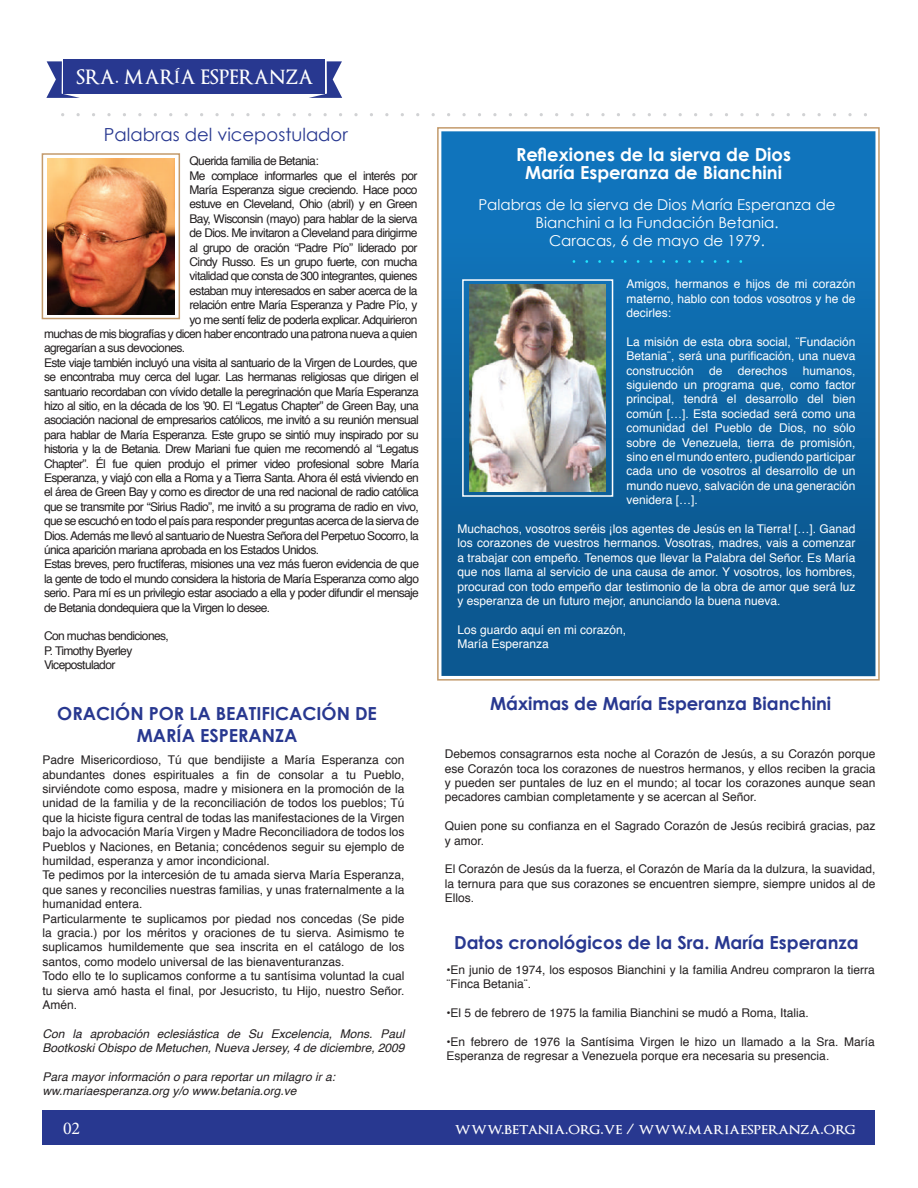
<style>
.page{position:relative;width:918px;height:1188px;background:#fff}
.page>*{position:absolute;margin:0;border:0;box-sizing:border-box;transform-origin:0 0}
.t1{font:600 19.5px "Optimus Princeps";color:#fff}
.t2{font:700 18px/21.6px "Century Gothic";color:#283890;text-align:center}
.t3{font:700 18px "Century Gothic";color:#fff}
.t4{font:18px "Century Gothic";color:#283890}
.t5{font:18px "Minion Pro";color:#fff}
.t6{font:600 16.5px "Optimus Princeps";color:#fff}
.t7{font:15px/18px "Century Gothic";color:#fff;text-align:center}
.t8{font:12px/14.4px "Helvetica";letter-spacing:-.05em;color:#231f20;text-align:justify}
.t9{font:12px/14.4px "Helvetica";color:#fff;text-align:justify}
.t10{font:12px/14.4px "Helvetica";color:#231f20}
.t11{font:italic 12px/14.4px "Helvetica";color:#231f20}
</style>
<div class="page">
<svg style="left:46px;top:61px;width:34px;height:37px"></svg>
<div style="left:63px;top:59px;width:262px;height:34px;background:#283890"></div>
<svg style="left:309px;top:61px;width:33px;height:37px"></svg>
<div style="left:441px;top:131px;width:434px;height:545px;background:linear-gradient(to bottom,#1179c1,#0c5488)"></div>
<div style="left:43px;top:1110px;width:832px;height:35px;background:#283890"></div>
<div style="left:437px;top:127px;width:443px;height:554px;border:2px solid #c39a6b"></div>
<div style="left:42px;top:153px;width:138px;height:166px;border:2px solid #c39a6b"></div>
<div style="left:462px;top:279px;width:151px;height:218px;border:2px solid #fff"></div>
<img style="left:470px;top:285px;width:135px;height:206px">
<img style="left:48px;top:159px;width:126px;height:155px">
<p class="t1" style="left:77px;top:67px;width:239px">SRA. MARÍA ESPERANZA</p>
<p class="t4" style="left:104px;top:124px;width:245px">Palabras del vicepostulador</p>
<p class="t8" style="left:190px;top:154px;width:131px">Querida familia de Betania:</p>
<p class="t8" style="left:190px;top:168px;width:229px">Me complace informarles que el interés por</p>
<p class="t8" style="left:190px;top:183px;width:229px">María Esperanza sigue creciendo. Hace poco</p>
<p class="t8" style="left:190px;top:197px;width:229px">estuve en Cleveland, Ohio (abril) y en Green</p>
<p class="t8" style="left:190px;top:212px;width:229px">Bay, Wisconsin (mayo) para hablar de la sierva</p>
<p class="t8" style="left:190px;top:226px;width:229px">de Dios. Me invitaron a Cleveland para dirigirme</p>
<p class="t8" style="left:190px;top:240px;width:229px">al grupo de oración “Padre Pío” liderado por</p>
<p class="t8" style="left:190px;top:255px;width:229px">Cindy Russo. Es un grupo fuerte, con mucha</p>
<p class="t8" style="left:190px;top:269px;width:229px">vitalidad que consta de 300 integrantes, quienes</p>
<p class="t8" style="left:190px;top:284px;width:229px">estaban muy interesados en saber acerca de la</p>
<p class="t8" style="left:190px;top:298px;width:229px">relación entre María Esperanza y Padre Pío, y</p>
<p class="t8" style="left:190px;top:312px;width:229px">yo me sentí feliz de poderla explicar. Adquirieron</p>
<p class="t8" style="left:44px;top:327px;width:375px">muchas de mis biografías y dicen haber encontrado una patrona nueva a quien</p>
<p class="t8" style="left:44px;top:341px;width:143px">agregarían a sus devociones.</p>
<p class="t8" style="left:44px;top:356px;width:376px;text-align:left">Este viaje también incluyó una visita al santuario de la Virgen de Lourdes, que se encontraba muy cerca del lugar. Las hermanas religiosas que dirigen el santuario recordaban con vívido detalle la peregrinación que María Esperanza hizo al sitio, en la década de los ’90. El “Legatus Chapter” de Green Bay, una asociación nacional de empresarios católicos, me invitó a su reunión mensual para hablar de María Esperanza. Este grupo se sintió muy inspirado por su historia y la de Betania. Drew Mariani fue quien me recomendó al “Legatus Chapter”. Él fue quien produjo el primer video profesional sobre María Esperanza, y viajó con ella a Roma y a Tierra Santa. Ahora él está viviendo en el área de Green Bay y como es director de una red nacional de radio católica que se transmite por “Sirius Radio”, me invitó a su programa de radio en vivo, que se escuchó en todo el país para responder preguntas acerca de la sierva de Dios. Además me llevó al santuario de Nuestra Señora del Perpetuo Socorro, la única aparición mariana aprobada en los Estados Unidos.</p>
<p class="t8" style="left:44px;top:557px;width:376px">Estas breves, pero fructíferas, misiones una vez más fueron evidencia de que la gente de todo el mundo considera la historia de María Esperanza como algo serio. Para mí es un privilegio estar asociado a ella y poder difundir el mensaje de Betania dondequiera que la Virgen lo desee.</p>
<p class="t8" style="left:44px;top:629px;width:126px">Con muchas bendiciones,</p>
<p class="t8" style="left:44px;top:644px;width:90px">P. Timothy Byerley</p>
<p class="t8" style="left:44px;top:658px;width:73px">Vicepostulador</p>
<p class="t2" style="left:57px;top:703px;width:321px">ORACIÓN POR LA BEATIFICACIÓN DE<br>MARÍA ESPERANZA</p>
<p class="t8" style="left:43px;top:753px;width:364px">Padre Misericordioso, Tú que bendijiste a María Esperanza con abundantes dones espirituales a fin de consolar a tu Pueblo, sirviéndote como esposa, madre y misionera en la promoción de la unidad de la familia y de la reconciliación de todos los pueblos; Tú que la hiciste figura central de todas las manifestaciones de la Virgen bajo la advocación María Virgen y Madre Reconciliadora de todos los Pueblos y Naciones, en Betania; concédenos seguir su ejemplo de humildad, esperanza y amor incondicional.</p>
<p class="t8" style="left:43px;top:868px;width:364px">Te pedimos por la intercesión de tu amada sierva María Esperanza, que sanes y reconcilies nuestras familias, y unas fraternalmente a la humanidad entera.</p>
<p class="t8" style="left:43px;top:912px;width:364px">Particularmente te suplicamos por piedad nos concedas (Se pide la gracia.) por los méritos y oraciones de tu sierva. Asimismo te suplicamos humildemente que sea inscrita en el catálogo de los santos, como modelo universal de las bienaventuranzas.</p>
<p class="t8" style="left:43px;top:969px;width:364px">Todo ello te lo suplicamos conforme a tu santísima voluntad la cual tu sierva amó hasta el final, por Jesucristo, tu Hijo, nuestro Señor.<br>Amén.</p>
<p class="t11" style="left:43px;top:1027px;width:364px">Con la aprobación eclesiástica de Su Excelencia, Mons. Paul<br>Bootkoski Obispo de Metuchen, Nueva Jersey, 4 de diciembre, 2009</p>
<p class="t11" style="left:43px;top:1070px;width:294px">Para mayor información o para reportar un milagro ir a:</p>
<p class="t11" style="left:43px;top:1084px;width:256px">ww.mariaesperanza.org y/o www.betania.org.ve</p>
<p class="t3" style="left:516px;top:144px;width:277px">Reflexiones de la sierva de Dios</p>
<p class="t3" style="left:525px;top:162px;width:259px">María Esperanza de Bianchini</p>
<p class="t7" style="left:478px;top:195px;width:359px">Palabras de la sierva de Dios María Esperanza de<br>Bianchini a la Fundación Betania.</p>
<p class="t7" style="left:549px;top:231px;width:217px">Caracas, 6 de mayo de 1979.</p>
<p class="t9" style="left:626px;top:277px;width:230px">Amigos, hermanos e hijos de mi corazón materno, hablo con todos vosotros y he de decirles:</p>
<p class="t9" style="left:626px;top:335px;width:230px">La misión de esta obra social, ¨Fundación Betania¨, será una purificación, una nueva construcción</p>
<p class="t9" style="left:626px;top:364px;width:230px;text-indent:176px">humanos, siguiendo un programa que, como factor principal, tendrá el desarrollo del bien común […]. Esta sociedad será como una comunidad del Pueblo de Dios, no sólo sobre de Venezuela, tierra de promisión, sino en el mundo entero, pudiendo participar cada uno de vosotros al desarrollo de un mundo nuevo, salvación de una generación venidera […].</p>
<p class="t9" style="left:458px;top:522px;width:399px">Muchachos, vosotros seréis ¡los agentes de Jesús en la Tierra! […]. Ganad los corazones de vuestros hermanos. Vosotras, madres, vais a comenzar a trabajar con empeño. Tenemos que llevar la Palabra del Señor. Es María que nos llama al servicio de una causa de amor. Y vosotros, los hombres, procurad con todo empeño dar testimonio de la obra de amor que será luz y esperanza de un futuro mejor, anunciando la buena nueva.</p>
<p class="t9" style="left:458px;top:623px;width:170px">Los guardo aquí en mi corazón,</p>
<p class="t9" style="left:458px;top:637px;width:93px">María Esperanza</p>
<p class="t9" style="left:709px;top:364px;width:15px">de</p>
<p class="t9" style="left:738px;top:364px;width:51px">derechos</p>
<p class="t2" style="left:490px;top:692px;width:343px">Máximas de María Esperanza Bianchini</p>
<p class="t8" style="left:445px;top:747px;width:432px">Debemos consagrarnos esta noche al Corazón de Jesús, a su Corazón porque ese Corazón toca los corazones de nuestros hermanos, y ellos reciben la gracia y pueden ser puntales de luz en el mundo; al tocar los corazones aunque sean pecadores cambian completamente y se acercan al Señor.</p>
<p class="t10" style="left:445px;top:819px;width:432px">Quien pone su confianza en el Sagrado Corazón de Jesús recibirá gracias, paz y amor.</p>
<p class="t8" style="left:445px;top:862px;width:432px">El Corazón de Jesús da la fuerza, el Corazón de María da la dulzura, la suavidad, la ternura para que sus corazones se encuentren siempre, siempre unidos al de Ellos.</p>
<p class="t2" style="left:454px;top:932px;width:406px">Datos cronológicos de la Sra. María Esperanza</p>
<p class="t10" style="left:446px;top:963px;width:430px">•En junio de 1974, los esposos Bianchini y la familia Andreu compraron la tierra ¨Finca Betania¨.</p>
<p class="t10" style="left:446px;top:1006px;width:364px">•El 5 de febrero de 1975 la familia Bianchini se mudó a Roma, Italia.</p>
<p class="t10" style="left:446px;top:1035px;width:430px">•En febrero de 1976 la Santísima Virgen le hizo un llamado a la Sra. María<br>Esperanza de regresar a Venezuela porque era necesaria su presencia.</p>
<p class="t5" style="left:63px;top:1116px;width:19px">02</p>
<p class="t6" style="left:455px;top:1121px;width:402px">www.betania.org.ve / www.mariaesperanza.org</p>
</div>
